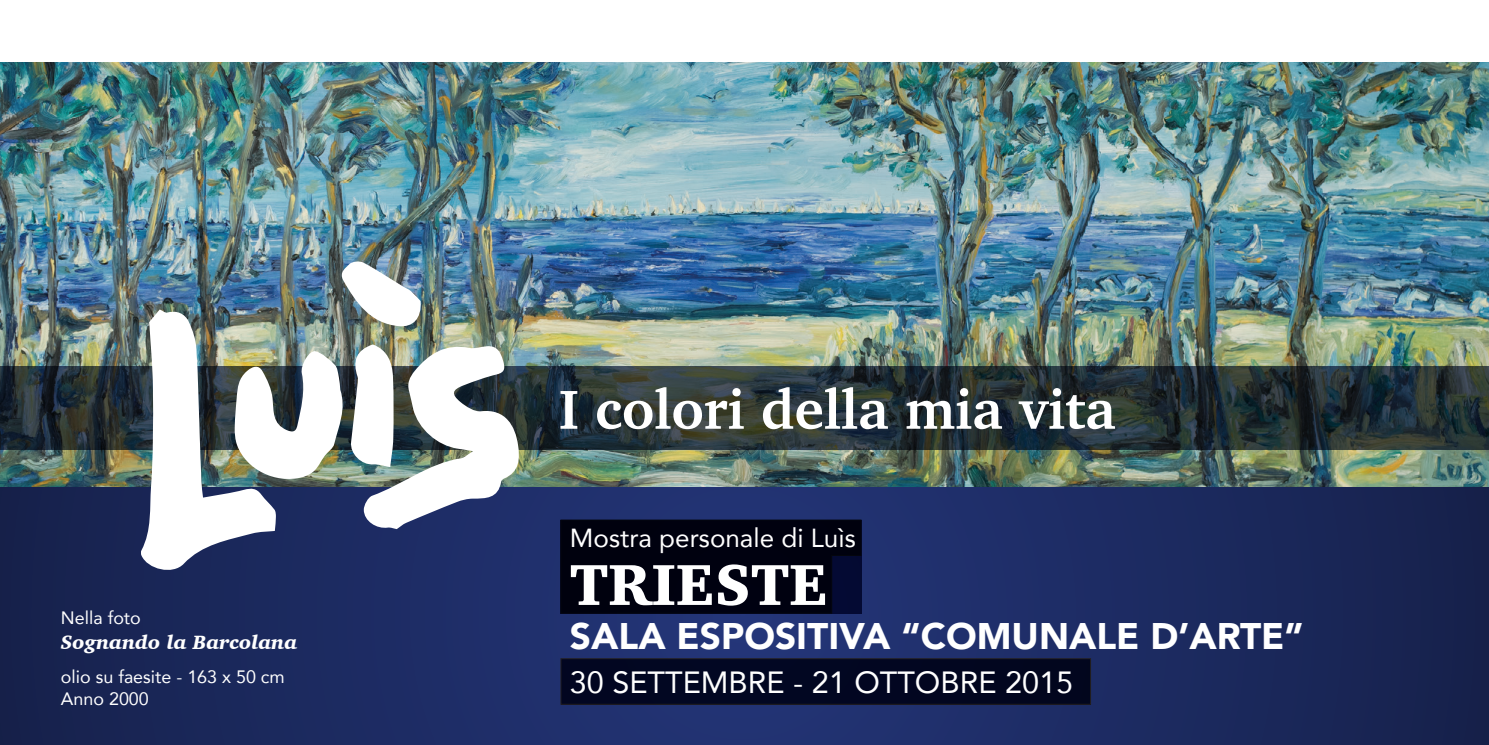
<style>
.page{position:relative;width:1489px;height:745px;background:#fff}
.page>*{position:absolute;margin:0;border:0;box-sizing:border-box;transform-origin:0 0}
.t1{font:900 59px "Charter";color:#fff}
.t2{font:900 37px "Avenir";color:#fff}
.t3{font:30.5px "Avenir";color:#fff}
.t4{font:26px "Avenir";color:#fff}
.t5{font:italic 900 19.75px "Charter";color:#fff}
.t6{font:18px/21.5px "Avenir";color:#fff}
</style>
<div class="page">
<svg style="left:0;top:486px;width:1488px;height:258px;background:#1c2a5f"></svg>
<img style="left:0;top:62px;width:1488px;height:424px">
<svg style="left:0;top:366px;width:1488px;height:83px;background:#243034"></svg>
<svg style="left:560px;top:387px;width:554px;height:42px"></svg>
<img style="left:141px;top:260px;width:379px;height:315px">
<div style="left:561px;top:658px;width:529px;height:45px;background:#020621"></div>
<div style="left:560px;top:657px;width:530px;height:47px;border:1px solid #231f20"></div>
<svg style="left:560px;top:519px;width:301px;height:94px;background:#000211"></svg>
<p class="t6" style="left:61px;top:606px;width:81px">Nella foto</p>
<p class="t5" style="left:61px;top:629px;width:238px">Sognando la Barcolana</p>
<p class="t6" style="left:61px;top:665px;width:225px">olio su faesite - 163 x 50 cm<br>Anno 2000</p>
<h3 class="t4" style="left:570px;top:516px;width:287px">Mostra personale di Luìs</h3>
<h1 class="t1" style="left:570px;top:547px;width:259px">TRIESTE</h1>
<h2 class="t2" style="left:570px;top:604px;width:735px">SALA ESPOSITIVA “COMUNALE D’ARTE”</h2>
<h3 class="t3" style="left:570px;top:657px;width:504px">30 SETTEMBRE - 21 OTTOBRE 2015</h3>
</div>
